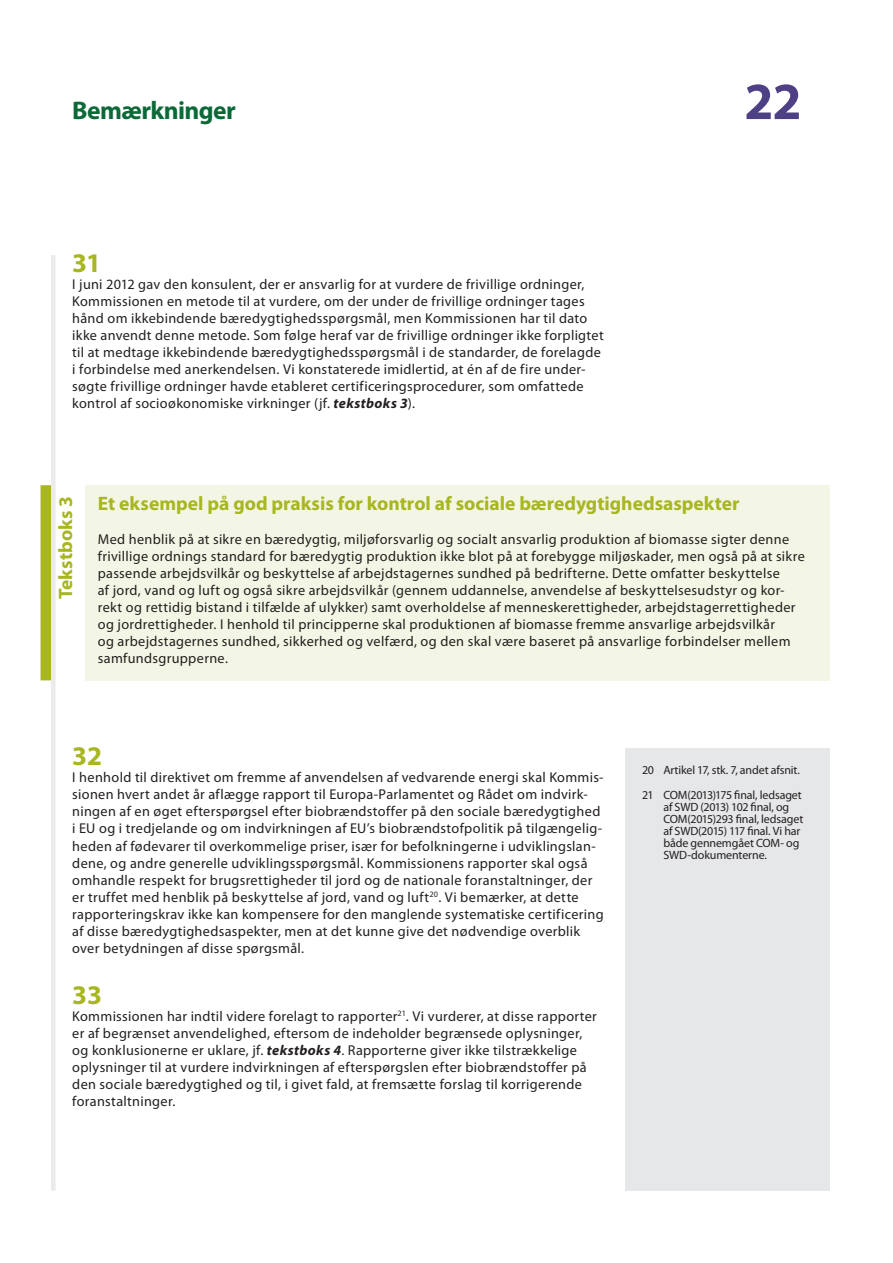
<style>
.page{position:relative;width:893px;height:1263px;background:#fff}
.page>*{position:absolute;margin:0;border:0;box-sizing:border-box;transform-origin:0 0}
.t1{font:700 52.5px "Myriad Pro";color:#4f4085}
.E_05_-_CHAP__1__TEXT{font:700 27px "Myriad Pro";color:#a7b621}
.t2{font:700 25.5px "Myriad Pro";letter-spacing:-.025em;color:#0b6938}
.F_02_-_BOX_TITRE_COL{font:700 19.5px "Myriad Pro";color:#a7b621}
.F_01_-_GREEN_BOX_NUM{font:700 19.5px "Myriad Pro";color:#a7b621}
.E_05_-_CHAP__1__TEXT-2{font:14.25px/17px "Myriad Pro";letter-spacing:.025em;color:#231f20}
.F_04_-_BOX_TEXTE{font:14.25px/17px "Myriad Pro";letter-spacing:.025em;color:#231f20}
.E_08_-_CHAP__FOOTNOT{font:12px/12px "Myriad Pro";letter-spacing:-.015em;color:#231f20}
.s1{font-weight:700;font-style:italic}
</style>
<div class="page">
<div style="left:51px;top:255px;width:5px;height:936px;background:#ebebeb"></div>
<div style="left:625px;top:748px;width:204px;height:443px;background:#e6e7e9"></div>
<div style="left:41px;top:485px;width:10px;height:195px;background:#a7b621"></div>
<div style="left:85px;top:485px;width:744px;height:195px;background:#f4f6e5"></div>
<h3 class="t2" style="left:72px;top:94px;width:165px">Bemærkninger</h3>
<p class="E_05_-_CHAP__1__TEXT" style="left:72px;top:245px;width:31px">31</p>
<p class="E_05_-_CHAP__1__TEXT-2" style="left:72px;top:276px;width:533px">I juni 2012 gav den konsulent, der er ansvarlig for at vurdere de frivillige ordninger, Kommissionen en metode til at vurdere, om der under de frivillige ordninger tages hånd om ikkebindende bæredygtighedsspørgsmål, men Kommissionen har til dato ikke anvendt denne metode. Som følge heraf var de frivillige ordninger ikke forpligtet til at medtage ikkebindende bæredygtighedsspørgsmål i de standarder, de forelagde i forbindelse med anerkendelsen. Vi konstaterede imidlertid, at én af de fire under&shy;søgte frivillige ordninger havde etableret certificeringsprocedurer, som omfattede kontrol af socioøkonomiske virkninger (jf. <span class="s1">tekstboks 3</span>).</p>
<h1 class="t1" style="left:744px;top:67px;width:59px">22</h1>
<p class="F_01_-_GREEN_BOX_NUM" style="left:53px;top:599px;width:105px;rotate:-90deg">Tekstboks 3</p>
<p class="F_02_-_BOX_TITRE_COL" style="left:98px;top:491px;width:643px">Et eksempel på god praksis for kontrol af sociale bæredygtighedsaspekter</p>
<p class="F_04_-_BOX_TEXTE" style="left:98px;top:531px;width:708px">Med henblik på at sikre en bæredygtig, miljøforsvarlig og socialt ansvarlig produktion af biomasse sigter denne frivillige ordnings standard for bæredygtig produktion ikke blot på at forebygge miljøskader, men også på at sikre passende arbejdsvilkår og beskyttelse af arbejdstagernes sundhed på bedrifterne. Dette omfatter beskyttelse<br>af jord, vand og luft og også sikre arbejdsvilkår (gennem uddannelse, anvendelse af beskyttelsesudstyr og kor&shy;rekt og rettidig bistand i tilfælde af ulykker) samt overholdelse af menneskerettigheder, arbejdstagerrettigheder og jordrettigheder. I henhold til principperne skal produktionen af biomasse fremme ansvarlige arbejdsvilkår<br>og arbejdstagernes sundhed, sikkerhed og velfærd, og den skal være baseret på ansvarlige forbindelser mellem samfundsgrupperne.</p>
<p class="E_05_-_CHAP__1__TEXT" style="left:72px;top:739px;width:31px">32</p>
<p class="E_05_-_CHAP__1__TEXT-2" style="left:72px;top:769px;width:533px">I henhold til direktivet om fremme af anvendelsen af vedvarende energi skal Kommis&shy;sionen hvert andet år aflægge rapport til Europa-Parlamentet og Rådet om indvirk&shy;ningen af en øget efterspørgsel efter biobrændstoffer på den sociale bæredygtighed i EU og i tredjelande og om indvirkningen af EU’s biobrændstofpolitik på tilgængelig&shy;heden af fødevarer til overkommelige priser, især for befolkningerne i udviklingslan&shy;dene, og andre generelle udviklingsspørgsmål. Kommissionens rapporter skal også omhandle respekt for brugsrettigheder til jord og de nationale foranstaltninger, der er truffet med henblik på beskyttelse af jord, vand og luft<sup>20</sup>. Vi bemærker, at dette rapporteringskrav ikke kan kompensere for den manglende systematiske certificering af disse bæredygtighedsaspekter, men at det kunne give det nødvendige overblik over betydningen af disse spørgsmål.</p>
<p class="E_05_-_CHAP__1__TEXT" style="left:72px;top:977px;width:31px">33</p>
<p class="E_05_-_CHAP__1__TEXT-2" style="left:72px;top:1007px;width:526px">Kommissionen har indtil videre forelagt to rapporter<sup>21</sup>. Vi vurderer, at disse rapporter er af begrænset anvendelighed, eftersom de indeholder begrænsede oplysninger, og konklusionerne er uklare, jf. <span class="s1">tekstboks 4</span>. Rapporterne giver ikke tilstrækkelige oplysninger til at vurdere indvirkningen af efterspørgslen efter biobrændstoffer på den sociale bæredygtighed og til, i givet fald, at fremsætte forslag til korrigerende foranstaltninger.</p>
<p class="E_08_-_CHAP__FOOTNOT" style="left:642px;top:764px;width:159px">20 Artikel 17, stk. 7, andet afsnit.</p>
<p class="E_08_-_CHAP__FOOTNOT" style="left:663px;top:789px;width:141px;text-indent:-21px">21 COM(2013)175 final, ledsaget af SWD (2013) 102 final, og<br>COM(2015)293 final, ledsaget af SWD(2015) 117 final. Vi har både gennemgået COM- og<br>SWD-dokumenterne.</p>
</div>
